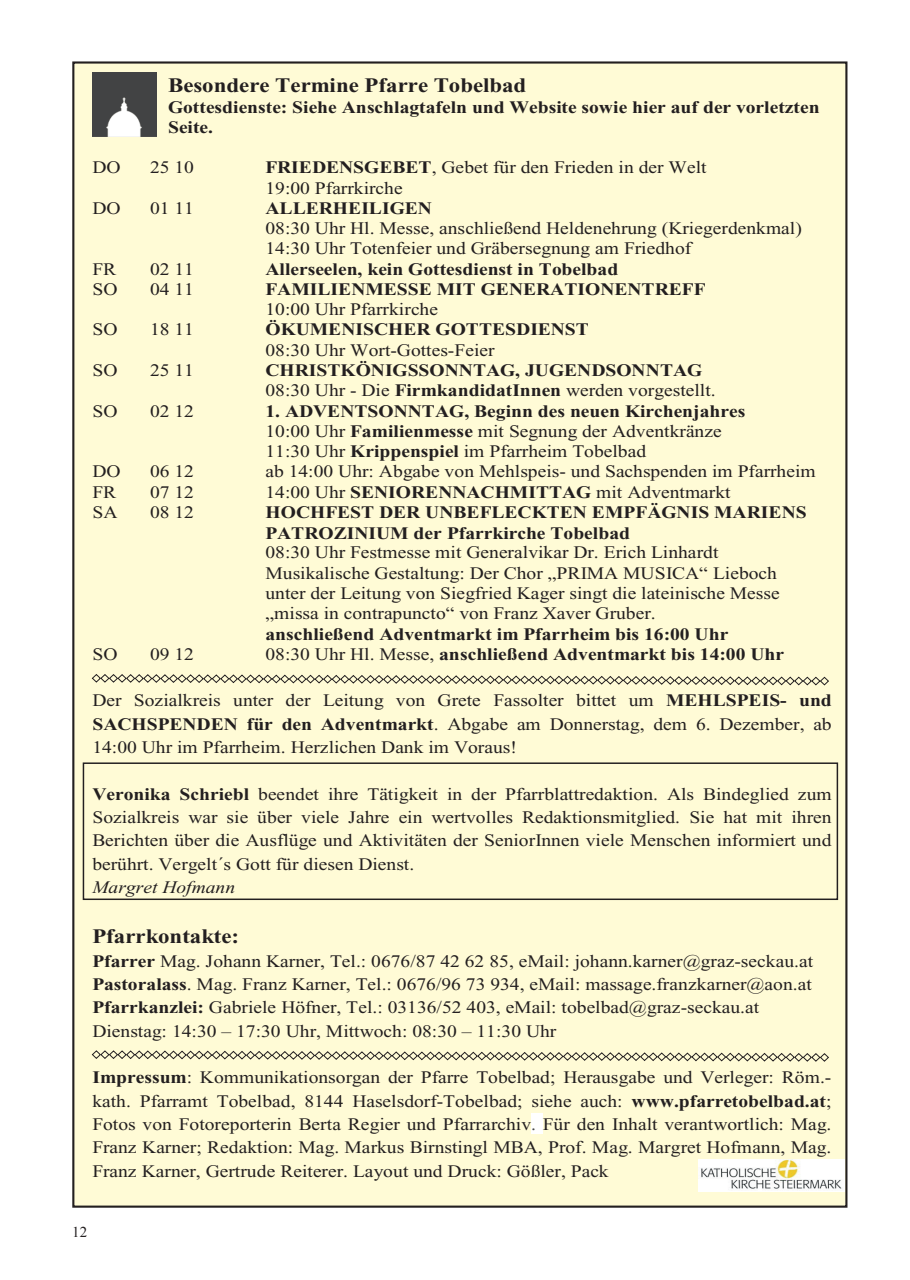
<style>
.page{position:relative;width:910px;height:1280px;background:#fff}
.page>*{position:absolute;margin:0;border:0;box-sizing:border-box;transform-origin:0 0}
.t1{font:700 20.55px "Times New Roman";color:#231f20;scale:1.11 1}
.t2{font:17.55px/23.2px "Times New Roman";color:#231f20;scale:1.11 1}
.t3{font:700 17.55px/20.2px "Times New Roman";color:#231f20;scale:1.11 1}
.t4{font:italic 17.55px "Times New Roman";color:#231f20;scale:1.11 1}
.t5{font:15px "Times New Roman";color:#231f20}
.s1{font-weight:700}
.s2{font-weight:400}
.s3{color:#474849}
</style>
<div class="page">
<div style="left:73px;top:63px;width:773px;height:1143px;background:#fffbd6"></div>
<img style="left:698px;top:1159px;width:146px;height:32px">
<img style="left:92px;top:73px;width:64px;height:63px">
<div style="left:531px;top:1113px;width:12px;height:21px;background:#fff"></div>
<svg style="left:91px;top:1050px;width:738px;height:12px"></svg>
<div style="left:83px;top:762px;width:755px;height:138px;border:1px solid #231f20"></div>
<svg style="left:91px;top:674px;width:738px;height:12px"></svg>
<p class="t1" style="left:168px;top:74px;width:324px">Besondere Termine Pfarre Tobelbad</p>
<p class="t3" style="left:168px;top:97px;width:588px">Gottesdienste: Siehe Anschlagtafeln und Website sowie hier auf der vorletzten<br>Seite.</p>
<p class="t2" style="left:92px;top:156px;width:27px">DO</p>
<p class="t2" style="left:150px;top:156px;width:41px">25 10</p>
<p class="t2" style="left:265px;top:158px;width:399px;line-height:20.2px"><span class="s1">FRIEDENSGEBET</span>, Gebet für den Frieden in der Welt<br>19:00 Pfarrkirche</p>
<p class="t2" style="left:92px;top:197px;width:27px">DO</p>
<p class="t2" style="left:150px;top:197px;width:41px">01 11</p>
<p class="t3" style="left:265px;top:198px;width:151px">ALLERHEILIGEN</p>
<p class="t2" style="left:265px;top:218px;width:485px;line-height:20.2px">08:30 Uhr Hl. Messe, anschließend Heldenehrung (Kriegerdenkmal)<br>14:30 Uhr Totenfeier und Gräbersegnung am Friedhof</p>
<p class="t2" style="left:92px;top:258px;width:23px">FR</p>
<p class="t2" style="left:150px;top:258px;width:41px">02 11</p>
<p class="t3" style="left:265px;top:259px;width:319px">Allerseelen, kein Gottesdienst in Tobelbad</p>
<p class="t2" style="left:92px;top:278px;width:24px">SO</p>
<p class="t2" style="left:150px;top:278px;width:41px">04 11</p>
<p class="t3" style="left:265px;top:279px;width:398px">FAMILIENMESSE MIT GENERATIONENTREFF</p>
<p class="t2" style="left:265px;top:298px;width:157px">10:00 Uhr Pfarrkirche</p>
<p class="t2" style="left:92px;top:318px;width:24px">SO</p>
<p class="t2" style="left:150px;top:318px;width:41px">18 11</p>
<p class="t3" style="left:265px;top:320px;width:293px">ÖKUMENISCHER GOTTESDIENST</p>
<p class="t2" style="left:265px;top:339px;width:208px">08:30 Uhr Wort-Gottes-Feier</p>
<p class="t2" style="left:92px;top:359px;width:24px">SO</p>
<p class="t2" style="left:150px;top:359px;width:41px">25 11</p>
<p class="t3" style="left:265px;top:360px;width:407px">CHRISTKÖNIGSSONNTAG, JUGENDSONNTAG<br><span class="s2">08:30 Uhr - Die</span> FirmkandidatInnen <span class="s2">werden vorgestellt.</span></p>
<p class="t2" style="left:92px;top:399px;width:24px">SO</p>
<p class="t2" style="left:150px;top:399px;width:41px">02 12</p>
<p class="t3" style="left:265px;top:401px;width:434px">1. ADVENTSONNTAG, Beginn des neuen Kirchenjahres<br><span class="s2">10:00 Uhr</span> Familienmesse <span class="s2">mit Segnung der Adventkränze<br>11:30 Uhr</span> Krippenspiel <span class="s2">im Pfarrheim Tobelbad</span></p>
<p class="t2" style="left:92px;top:460px;width:27px">DO</p>
<p class="t2" style="left:150px;top:460px;width:41px">06 12</p>
<p class="t2" style="left:265px;top:460px;width:497px">ab 14:00 Uhr: Abgabe von Mehlspeis- und Sachspenden im Pfarrheim</p>
<p class="t2" style="left:92px;top:480px;width:23px">FR</p>
<p class="t2" style="left:150px;top:480px;width:41px">07 12</p>
<p class="t2" style="left:265px;top:480px;width:420px">14:00 Uhr <span class="s1">SENIORENNACHMITTAG</span> mit Adventmarkt</p>
<p class="t2" style="left:92px;top:501px;width:24px">SA</p>
<p class="t2" style="left:150px;top:501px;width:41px">08 12</p>
<p class="t3" style="left:265px;top:502px;width:489px">HOCHFEST DER UNBEFLECKTEN EMPFÄGNIS MARIENS<br>PATROZINIUM der Pfarrkirche Tobelbad</p>
<p class="t2" style="left:265px;top:543px;width:465px;line-height:20.2px">08:30 Uhr Festmesse mit Generalvikar Dr. Erich Linhardt Musikalische Gestaltung: Der Chor „PRIMA MUSICA“ Lieboch unter der Leitung von Siegfried Kager singt die lateinische Messe „missa in contrapuncto“ von Franz Xaver Gruber.</p>
<p class="t3" style="left:265px;top:624px;width:418px">anschließend Adventmarkt im Pfarrheim bis 16:00 Uhr</p>
<p class="t2" style="left:92px;top:643px;width:24px">SO</p>
<p class="t2" style="left:150px;top:643px;width:41px">09 12</p>
<p class="t3" style="left:265px;top:644px;width:469px"><span class="s2">08:30 Uhr Hl. Messe,</span> anschließend Adventmarkt bis 14:00 Uhr</p>
<p class="t2" style="left:92px;top:689px;width:668px;text-align:justify">Der Sozialkreis unter der Leitung von Grete Fassolter bittet um <span class="s1">MEHLSPEIS- und SACHSPENDEN für den Adventmarkt</span>. Abgabe am Donnerstag, dem 6. Dezember, ab 14:00 Uhr im Pfarrheim. Herzlichen Dank im Voraus!</p>
<p class="t2" style="left:92px;top:782px;width:667px;text-align:justify"><span class="s1">Veronika Schriebl</span> beendet ihre Tätigkeit in der Pfarrblattredaktion. Als Bindeglied zum Sozialkreis war sie über viele Jahre ein wertvolles Redaktionsmitglied. Sie hat mit ihren Berichten über die Ausflüge und Aktivitäten der SeniorInnen viele Menschen informiert und berührt. Vergelt´s Gott für diesen Dienst.</p>
<p class="t4" style="left:92px;top:878px;width:130px">Margret Hofmann</p>
<p class="t1" style="left:92px;top:924px;width:134px">Pfarrkontakte:</p>
<p class="t2" style="left:92px;top:950px;width:651px"><span class="s1">Pfarrer</span> Mag. Johann Karner, Tel.: 0676/87 42 62 85, eMail: johann.karner@graz-seckau.at <span class="s1">Pastoralass</span>. Mag. Franz Karner, Tel.: 0676/96 73 934, eMail: massage.franzkarner@aon.at <span class="s1">Pfarrkanzlei:</span> Gabriele Höfner, Tel.: 03136/52 403, eMail: tobelbad@graz-seckau.at Dienstag: 14:30 – 17:30 Uhr, Mittwoch: 08:30 – 11:30 Uhr</p>
<p class="t2" style="left:92px;top:1066px;width:667px;text-align:justify"><span class="s1">Impressum</span>: Kommunikationsorgan der Pfarre Tobelbad; Herausgabe und Verleger: Röm.- kath. Pfarramt Tobelbad, 8144 Haselsdorf-Tobelbad; siehe auch: <span class="s1">www.pfarretobelbad.at</span>; Fotos von Fotoreporterin Berta Regier und Pfarrarchiv<span class="s3">.</span> Für den Inhalt verantwortlich: Mag.<br>Franz Karner; Redaktion: Mag. Markus Birnstingl MBA, Prof. Mag. Margret Hofmann, Mag.<br>Franz Karner, Gertrude Reiterer. Layout und Druck: Gößler, Pack</p>
<p class="t5" style="left:72px;top:1222px;width:16px">12</p>
</div>
